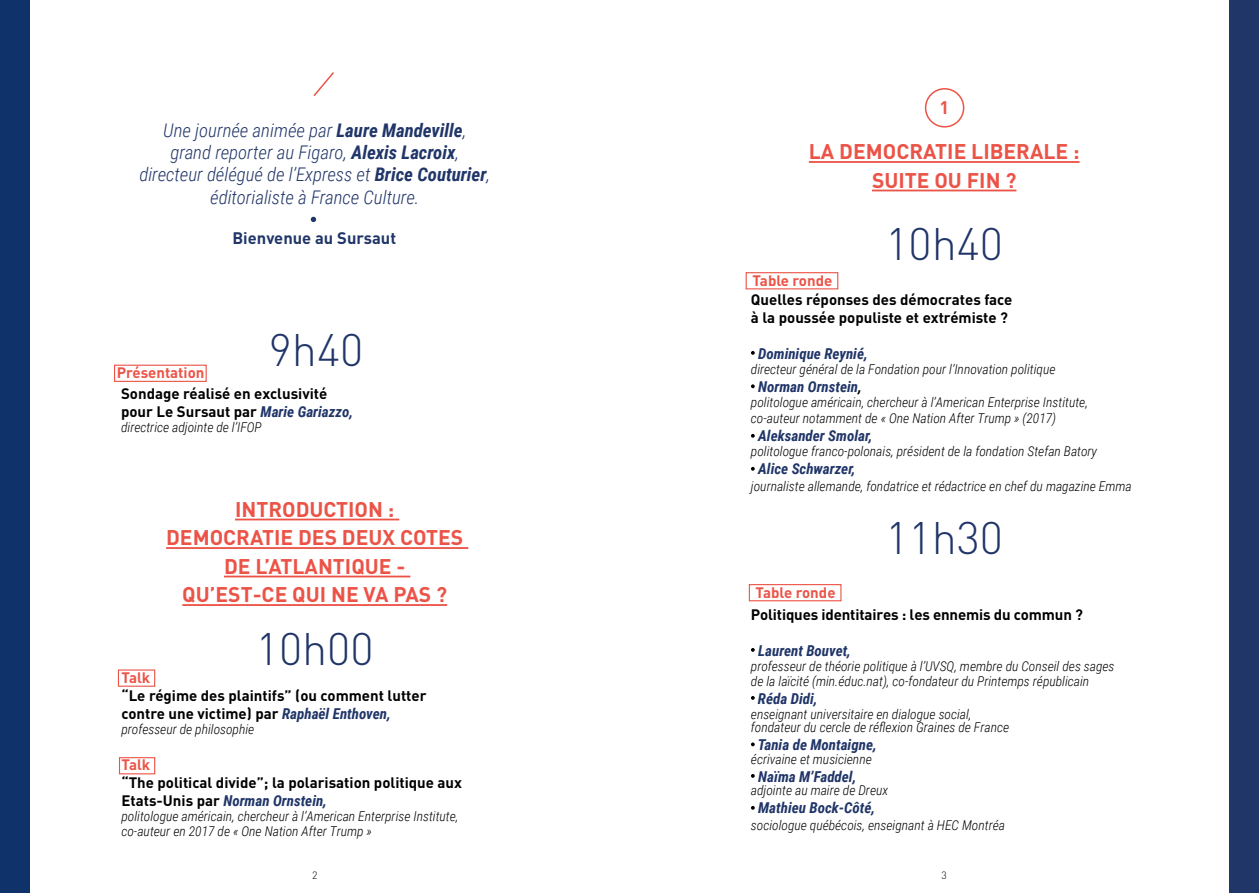
<style>
.page{position:relative;width:1259px;height:893px;background:#fff}
.page>*{position:absolute;margin:0;border:0;box-sizing:border-box;transform-origin:0 0}
.t1{font:300 45px "DIN";color:#203568}
.t2{font:700 21px/28.5px "DIN";color:#ec5347;text-align:center}
.t3{font:italic 300 18.75px/22.4px "Roboto Condensed";color:#203568;text-align:center}
.t4{font:700 18px "DIN";color:#ec5347}
.t5{font:700 16.5px "DIN";color:#203568}
.t6{font:700 15px/18px "DIN";color:#000}
.t7{font:italic 700 15px "Roboto Condensed";color:#203568}
.t8{font:700 15px "DIN";color:#ec5347}
.t9{font:italic 300 13.5px/15px "Roboto Condensed";color:#000}
.t10{font:300 10.5px "DIN";color:#000}
.s1{font-weight:700}
.s2{font-family:"Roboto Condensed";font-style:italic;color:#203568}
.s3{font-family:"DIN";font-style:normal;color:#000}
.s4{color:#000}
</style>
<div class="page">
<div style="left:118px;top:669px;width:37px;height:18px;border:1px solid #ec5347"></div>
<div style="left:745px;top:272px;width:93px;height:17px;border:1px solid #ec5347"></div>
<div style="left:749px;top:584px;width:92px;height:17px;border:1px solid #ec5347"></div>
<div style="left:119px;top:757px;width:36px;height:17px;border:1px solid #ec5347"></div>
<svg style="left:313px;top:72px;width:21px;height:24px"></svg>
<hr style="left:235px;top:519px;width:164px;height:1px;background:#ec5347">
<hr style="left:166px;top:547px;width:302px;height:2px;background:#ec5347">
<hr style="left:224px;top:576px;width:186px;height:1px;background:#ec5347">
<hr style="left:182px;top:604px;width:265px;height:2px;background:#ec5347">
<div style="left:0;top:0;width:30px;height:893px;background:#0f326a"></div>
<hr style="left:809px;top:161px;width:270px;height:2px;background:#ec5347">
<hr style="left:872px;top:190px;width:144px;height:1px;background:#ec5347">
<svg style="left:751px;top:351px;width:4px;height:4px"></svg>
<svg style="left:751px;top:384px;width:4px;height:4px"></svg>
<svg style="left:751px;top:434px;width:4px;height:4px"></svg>
<svg style="left:751px;top:467px;width:4px;height:4px"></svg>
<svg style="left:751px;top:648px;width:4px;height:4px"></svg>
<svg style="left:751px;top:696px;width:4px;height:4px"></svg>
<svg style="left:751px;top:742px;width:4px;height:4px"></svg>
<svg style="left:751px;top:774px;width:4px;height:4px"></svg>
<svg style="left:751px;top:806px;width:4px;height:4px"></svg>
<div style="left:925px;top:88px;width:39px;height:40px;border:2px solid #ec5347;border-radius:50%"></div>
<div style="left:1229px;top:0;width:30px;height:893px;background:#203568"></div>
<div style="left:114px;top:365px;width:93px;height:17px;border:1px solid #ec5347"></div>
<svg style="left:311px;top:217px;width:5px;height:5px"></svg>
<h3 class="t3" style="left:139px;top:118px;width:352px">Une journée animée par <span class="s1">Laure Mandeville</span>,<br>grand reporter au Figaro, <span class="s1">Alexis Lacroix</span>, directeur délégué de l’Express et <span class="s1">Brice Couturier</span>, éditorialiste à France Culture.</h3>
<p class="t5" style="left:232px;top:227px;width:165px">Bienvenue au Sursaut</p>
<h1 class="t1" style="left:269px;top:322px;width:96px">9h40</h1>
<p class="t6" style="left:121px;top:384px;width:233px">Sondage réalisé en exclusivité pour Le Sursaut par <span class="s2">Marie Gariazzo,</span></p>
<p class="t9" style="left:121px;top:419px;width:142px">directrice adjointe de l’IFOP</p>
<p class="t8" style="left:117px;top:363px;width:89px">Présentation</p>
<h2 class="t2" style="left:166px;top:494px;width:299px">INTRODUCTION :<br>DEMOCRATIE DES DEUX COTES<br>DE L’ATLANTIQUE -<br>QU’EST-CE QUI NE VA PAS ?</h2>
<h1 class="t1" style="left:256px;top:621px;width:119px">10h00</h1>
<p class="t8" style="left:121px;top:668px;width:30px">Talk</p>
<p class="t6" style="left:121px;top:686px;width:307px">“Le régime des plaintifs” (ou comment lutter contre une victime) par <span class="s2">Raphaël Enthoven,</span></p>
<p class="t9" style="left:121px;top:721px;width:134px">professeur de philosophie</p>
<p class="t8" style="left:121px;top:755px;width:30px">Talk</p>
<p class="t6" style="left:121px;top:773px;width:342px">“The political divide”; la polarisation politique aux</p>
<p class="t7" style="left:121px;top:790px;width:207px"><span class="s3">Etats-Unis par</span> Norman Ornstein,</p>
<p class="t9" style="left:121px;top:808px;width:338px">politologue américain, chercheur à l’American Enterprise Institute, co-auteur en 2017 de « One Nation After Trump »</p>
<p class="t10" style="left:312px;top:869px;width:7px">2</p>
<h3 class="t4" style="left:939px;top:96px;width:11px">1</h3>
<h2 class="t2" style="left:809px;top:136px;width:272px">LA DEMOCRATIE LIBERALE :<br>SUITE OU FIN ?</h2>
<h1 class="t1" style="left:885px;top:216px;width:119px">10h40</h1>
<p class="t6" style="left:751px;top:290px;width:263px">Quelles réponses des démocrates face à la poussée populiste et extrémiste ?</p>
<p class="t7" style="left:758px;top:343px;width:111px">Dominique Reynié,</p>
<p class="t9" style="left:751px;top:361px;width:306px">directeur général de la Fondation pour l’Innovation politique</p>
<p class="t7" style="left:758px;top:376px;width:105px">Norman Ornstein<span class="s4">,</span></p>
<p class="t9" style="left:751px;top:393px;width:338px;line-height:16.5px">politologue américain, chercheur à l’American Enterprise Institute, co-auteur notamment de « One Nation After Trump » (2017)</p>
<p class="t7" style="left:758px;top:425px;width:116px">Aleksander Smolar,</p>
<p class="t9" style="left:751px;top:443px;width:348px">politologue franco-polonais, président de la fondation Stefan Batory</p>
<p class="t7" style="left:758px;top:458px;width:99px">Alice Schwarzer,</p>
<p class="t9" style="left:751px;top:478px;width:382px">journaliste allemande, fondatrice et rédactrice en chef du magazine Emma</p>
<h1 class="t1" style="left:885px;top:510px;width:119px">11h30</h1>
<p class="t8" style="left:752px;top:271px;width:81px">Table ronde</p>
<p class="t8" style="left:755px;top:583px;width:81px">Table ronde</p>
<p class="t6" style="left:751px;top:605px;width:333px">Politiques identitaires : les ennemis du commun ?</p>
<p class="t7" style="left:758px;top:640px;width:94px">Laurent Bouvet,</p>
<p class="t9" style="left:751px;top:658px;width:365px">professeur de théorie politique à l’UVSQ, membre du Conseil des sages de la laïcité (min.éduc.nat), co-fondateur du Printemps républicain</p>
<p class="t7" style="left:758px;top:688px;width:61px">Réda Didi,</p>
<p class="t9" style="left:751px;top:707px;width:260px;line-height:13.5px">enseignant universitaire en dialogue social, fondateur du cercle de réflexion Graines de France</p>
<p class="t7" style="left:758px;top:734px;width:120px">Tania de Montaigne,</p>
<p class="t9" style="left:751px;top:751px;width:122px">écrivaine et musicienne</p>
<p class="t7" style="left:758px;top:766px;width:100px">Naïma M’Faddel,</p>
<p class="t9" style="left:751px;top:782px;width:139px">adjointe au maire de Dreux</p>
<p class="t7" style="left:758px;top:797px;width:118px">Mathieu Bock-Côté,</p>
<p class="t9" style="left:751px;top:817px;width:255px">sociologue québécois, enseignant à HEC Montréa</p>
<p class="t10" style="left:941px;top:869px;width:7px">3</p>
</div>
